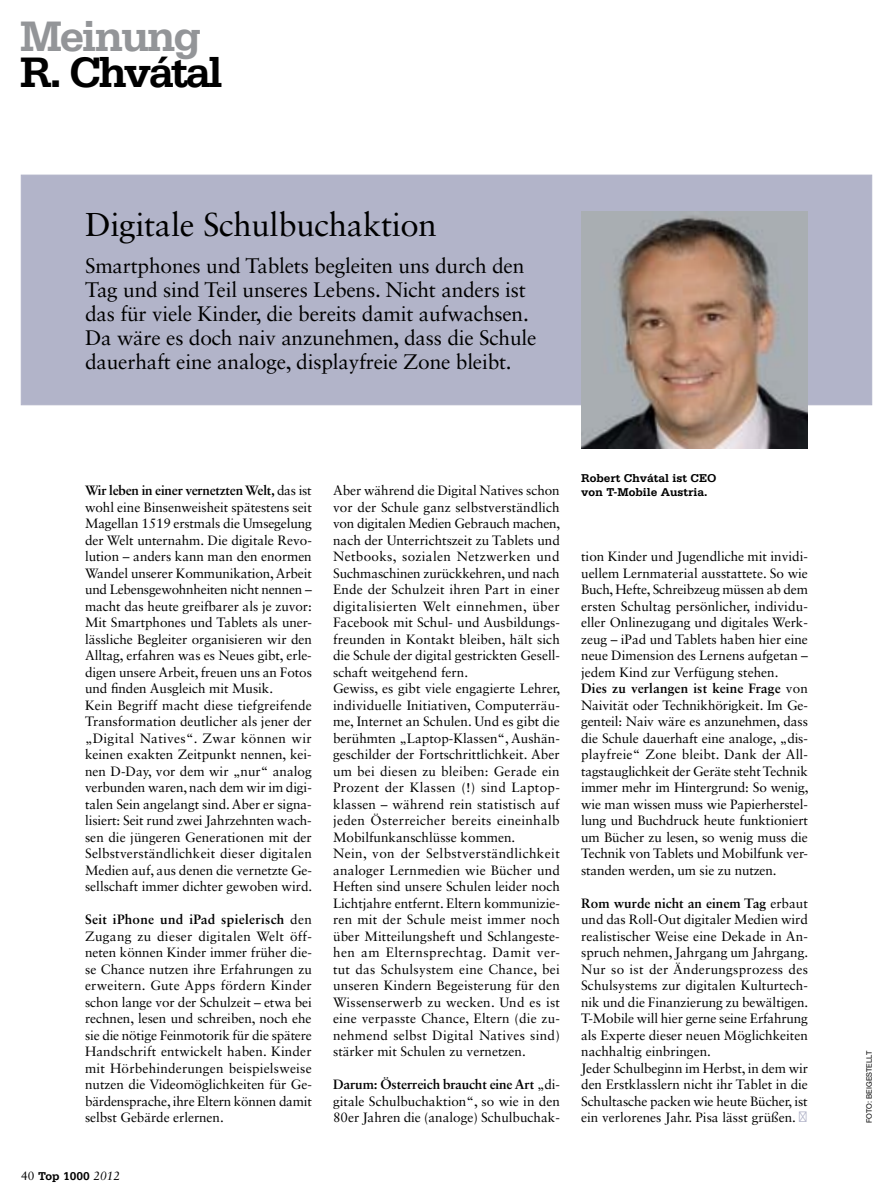
<style>
.page{position:relative;width:893px;height:1191px;background:#fff}
.page>*{position:absolute;margin:0;border:0;box-sizing:border-box;transform-origin:0 0}
.t1{font:700 45px "Serifa Std";letter-spacing:-.06em;color:#000}
.t2{font:700 45px "Serifa Std";letter-spacing:-.06em;color:#939598}
.t3{font:33px "Sabon LT Std";letter-spacing:-.01em;color:#000}
.t4{font:21px/24px "Sabon LT Std";letter-spacing:-.01em;color:#000}
.t5{font:13.5px/16.5px "Sabon LT Std";color:#000}
.t6{font:700 12px/13.5px "Serifa Std";color:#000}
.t7{font:7.5px "Helvetica Neue LT Std";color:#000}
.s1{font-weight:700}
.s2{font-family:"Sabon LT Std";font-weight:400}
.s3{font-family:"Sabon LT Std";font-weight:400;font-style:italic}
.s4{color:#b2b4c9}
</style>
<div class="page">
<div style="left:21px;top:175px;width:851px;height:230px;background:#b2b4c9"></div>
<img style="left:581px;top:212px;width:227px;height:237px">
<h1 class="t2" style="left:20px;top:10px;width:183px">Meinung</h1>
<h1 class="t1" style="left:20px;top:46px;width:205px">R. Chvátal</h1>
<h2 class="t3" style="left:85px;top:205px;width:353px">Digitale Schulbuchaktion</h2>
<p class="t4" style="left:85px;top:253px;width:453px">Smartphones und Tablets begleiten uns durch den Tag und sind Teil unseres Lebens. Nicht anders ist das für viele Kinder, die bereits damit aufwachsen.<br>Da wäre es doch naiv anzunehmen, dass die Schule dauerhaft eine analoge, displayfreie Zone bleibt.</p>
<p class="t5" style="left:85px;top:482px;width:229px"><span class="s1">Wir leben in einer vernetzten Welt,</span> das ist wohl eine Binsenweisheit spätestens seit Magellan 1519 erstmals die Umsegelung der Welt unternahm. Die digitale Revo&shy;lution – anders kann man den enormen Wandel unserer Kommunikation, Arbeit und Lebensgewohnheiten nicht nennen – macht das heute greifbarer als je zuvor:<br>Mit Smartphones und Tablets als uner&shy;lässliche Begleiter organisieren wir den Alltag, erfahren was es Neues gibt, erle&shy;digen unsere Arbeit, freuen uns an Fotos und finden Ausgleich mit Musik.<br>Kein Begriff macht diese tiefgreifende Transformation deutlicher als jener der „Digital Natives“. Zwar können wir keinen exakten Zeitpunkt nennen, kei&shy;nen D-Day, vor dem wir „nur“ analog verbunden waren, nach dem wir im digi&shy;talen Sein angelangt sind. Aber er signa&shy;lisiert: Seit rund zwei Jahrzehnten wach&shy;sen die jüngeren Generationen mit der Selbstverständlichkeit dieser digitalen Medien auf, aus denen die vernetzte Ge&shy;sellschaft immer dichter gewoben wird.</p>
<p class="t5" style="left:85px;top:911px;width:228px;text-align:justify"><span class="s1">Seit iPhone und iPad spielerisch</span> den Zugang zu dieser digitalen Welt öff&shy;neten können Kinder immer früher die&shy;se Chance nutzen ihre Erfahrungen zu erweitern. Gute Apps fördern Kinder schon lange vor der Schulzeit – etwa bei rechnen, lesen und schreiben, noch ehe sie die nötige Feinmotorik für die spätere Handschrift entwickelt haben. Kinder mit Hörbehinderungen beispielsweise nutzen die Videomöglichkeiten für Ge&shy;bärdensprache, ihre Eltern können damit selbst Gebärde erlernen.</p>
<p class="t6" style="left:21px;top:1169px;width:100px"><span class="s2">40</span> Top 1000 <span class="s3">2012</span></p>
<p class="t5" style="left:333px;top:482px;width:229px">Aber während die Digital Natives schon vor der Schule ganz selbstverständlich von digitalen Medien Gebrauch machen, nach der Unterrichtszeit zu Tablets und Netbooks, sozialen Netzwerken und Suchmaschinen zurückkehren, und nach Ende der Schulzeit ihren Part in einer digitalisierten Welt einnehmen, über Facebook mit Schul- und Ausbildungs&shy;freunden in Kontakt bleiben, hält sich die Schule der digital gestrickten Gesell&shy;schaft weitgehend fern.<br>Gewiss, es gibt viele engagierte Lehrer, individuelle Initiativen, Computerräu&shy;me, Internet an Schulen. Und es gibt die berühmten „Laptop-Klassen“, Aushän&shy;geschilder der Fortschrittlichkeit. Aber um bei diesen zu bleiben: Gerade ein Prozent der Klassen (!) sind Laptop&shy;klassen – während rein statistisch auf jeden Österreicher bereits eineinhalb Mobilfunkanschlüsse kommen.<br>Nein, von der Selbstverständlichkeit analoger Lernmedien wie Bücher und Heften sind unsere Schulen leider noch Lichtjahre entfernt. Eltern kommunizie&shy;ren mit der Schule meist immer noch über Mitteilungsheft und Schlangeste&shy;hen am Elternsprechtag. Damit ver&shy;tut das Schulsystem eine Chance, bei unseren Kindern Begeisterung für den Wissenserwerb zu wecken. Und es ist eine verpasste Chance, Eltern (die zu&shy;nehmend selbst Digital Natives sind) stärker mit Schulen zu vernetzen.</p>
<p class="t5" style="left:333px;top:1076px;width:228px;text-align:justify"><span class="s1">Darum: Österreich braucht eine Art</span> „di&shy;gitale Schulbuchaktion“, so wie in den 80er Jahren die (analoge) Schulbuchak-</p>
<p class="t6" style="left:581px;top:471px;width:137px">Robert Chvátal ist CEO von T-Mobile Austria.</p>
<p class="t5" style="left:581px;top:548px;width:229px">tion Kinder und Jugendliche mit invidi&shy;uellem Lernmaterial ausstattete. So wie Buch, Hefte, Schreibzeug müssen ab dem ersten Schultag persönlicher, individu&shy;eller Onlinezugang und digitales Werk&shy;zeug – iPad und Tablets haben hier eine neue Dimension des Lernens aufgetan – jedem Kind zur Verfügung stehen.<br><span class="s1">Dies zu verlangen ist keine Frage</span> von Naivität oder Technikhörigkeit. Im Ge&shy;genteil: Naiv wäre es anzunehmen, dass die Schule dauerhaft eine analoge, „dis&shy;playfreie“ Zone bleibt. Dank der All&shy;tagstauglichkeit der Geräte steht Technik immer mehr im Hintergrund: So wenig, wie man wissen muss wie Papierherstel&shy;lung und Buchdruck heute funktioniert um Bücher zu lesen, so wenig muss die Technik von Tablets und Mobilfunk ver&shy;standen werden, um sie zu nutzen.</p>
<p class="t5" style="left:581px;top:894px;width:229px"><span class="s1">Rom wurde nicht an einem Tag</span> erbaut und das Roll-Out digitaler Medien wird realistischer Weise eine Dekade in An&shy;spruch nehmen, Jahrgang um Jahrgang.<br>Nur so ist der Änderungsprozess des Schulsystems zur digitalen Kulturtech&shy;nik und die Finanzierung zu bewältigen.<br>T-Mobile will hier gerne seine Erfahrung als Experte dieser neuen Möglichkeiten nachhaltig einbringen.<br>Jeder Schulbeginn im Herbst, in dem wir den Erstklasslern nicht ihr Tablet in die Schultasche packen wie heute Bücher, ist ein verlorenes Jahr. Pisa lässt grüßen. <span class="s4">■</span></p>
<p class="t7" style="left:865px;top:1123px;width:73px;rotate:-90deg">Foto: beigestellt</p>
</div>
